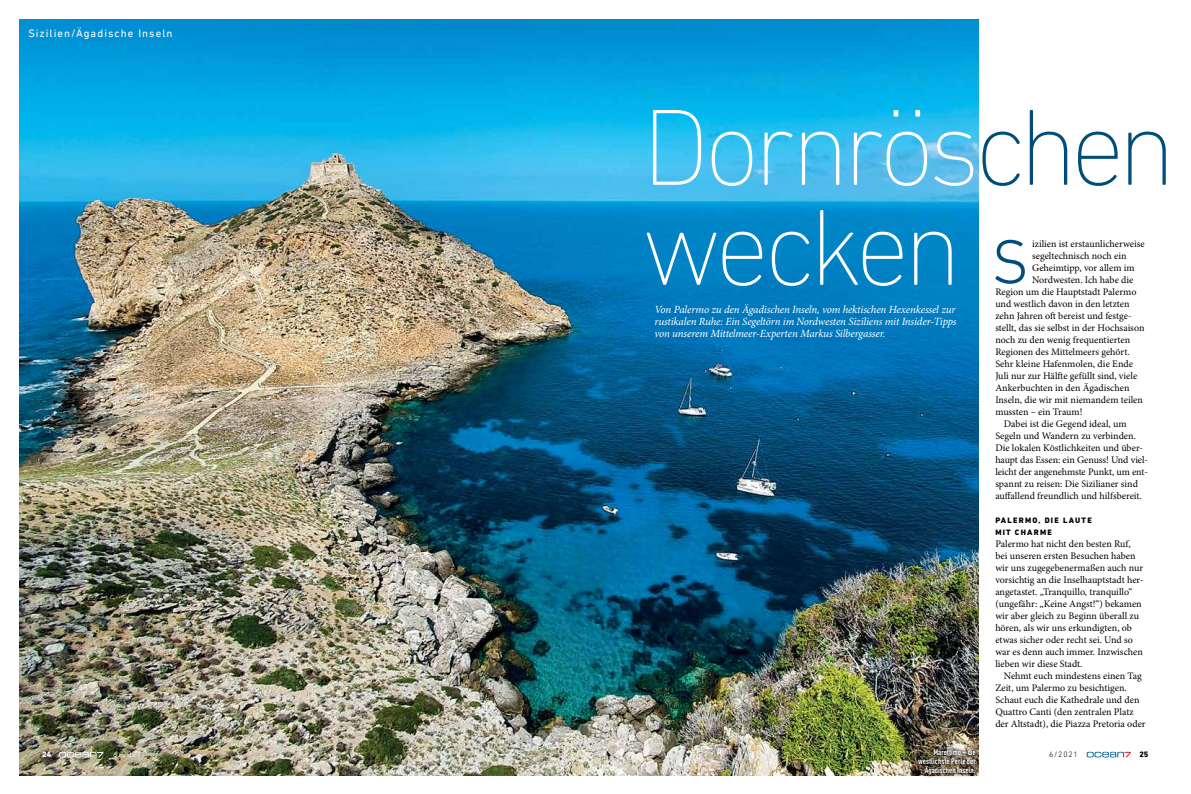
<style>
.page{position:relative;width:1191px;height:794px;background:#fff}
.page>*{position:absolute;margin:0;border:0;box-sizing:border-box;transform-origin:0 0}
.t1{font:200 110px/100px "DIN Next LT Pro";letter-spacing:-.055em;color:#fff}
.t2{font:300 62.9px "DIN Next LT Pro";color:#004d7b}
.t3{font:italic 11px/12px "Minion Pro";letter-spacing:-.015em;color:#fff;text-align:justify}
.t4{font:11px "DIN Next LT Pro";letter-spacing:.095em;color:#fff}
.t5{font:10px/12px "Minion Pro";color:#000}
.t6{font:700 8px/9px "DIN Cond";color:#fff;text-align:right}
.t7{font:800 8px/12px "DIN Next LT Pro";letter-spacing:.15em;color:#000}
.t8{font:300 8px "DIN Next LT Pro";color:#fff}
.t9{font:300 8px "DIN Next LT Pro";color:#000}
.t10{font:800 8px "DIN Next LT Pro";color:#fff}
.s1{color:#004d7b}
</style>
<div class="page">
<img style="left:20px;top:20px;width:958px;height:755px">
<svg style="left:59px;top:752px;width:44px;height:5px"></svg>
<svg style="left:1086px;top:752px;width:44px;height:5px"></svg>
<div style="left:913px;top:744px;width:67px;height:34px;background:#000;opacity:.75"></div>
<p class="t4" style="left:28px;top:27px;width:146px">Sizilien/Ägadische Inseln</p>
<h1 class="t1" style="left:642px;top:96px;width:535px">Dornrös<span class="s1">chen </span>wecken</h1>
<p class="t3" style="left:654px;top:303px;width:304px">Von Palermo zu den Ägadischen Inseln, vom hektischen Hexenkessel zur rustikalen Ruhe: Ein Segeltörn im Nordwesten Siziliens mit Insider-Tipps von unserem Mittelmeer-Experten Markus Silbergasser.</p>
<h2 class="t2" style="left:991px;top:226px;width:39px">S</h2>
<p class="t5" style="left:1032px;top:238px;width:114px">izilien ist erstaunlicherweise</p>
<p class="t5" style="left:1032px;top:250px;width:96px">segeltechnisch noch ein</p>
<p class="t5" style="left:1032px;top:262px;width:104px">Geheimtipp, vor allem im</p>
<p class="t5" style="left:1032px;top:274px;width:103px">Nordwesten. Ich habe die</p>
<p class="t5" style="left:995px;top:286px;width:143px">Region um die Hauptstadt Palermo</p>
<p class="t5" style="left:995px;top:298px;width:136px">und westlich davon in den letzten</p>
<p class="t5" style="left:995px;top:310px;width:138px">zehn Jahren oft bereist und festge-</p>
<p class="t5" style="left:995px;top:322px;width:151px">stellt, das sie selbst in der Hochsaison</p>
<p class="t5" style="left:995px;top:334px;width:136px">noch zu den wenig frequentierten</p>
<p class="t5" style="left:995px;top:346px;width:136px">Regionen des Mittelmeers gehört.</p>
<p class="t5" style="left:995px;top:358px;width:139px">Sehr kleine Hafenmolen, die Ende</p>
<p class="t5" style="left:995px;top:370px;width:143px">Juli nur zur Hälfte gefüllt sind, viele</p>
<p class="t5" style="left:995px;top:382px;width:136px">Ankerbuchten in den Ägadischen</p>
<p class="t5" style="left:995px;top:394px;width:149px">Inseln, die wir mit niemandem teilen</p>
<p class="t5" style="left:995px;top:406px;width:89px">mussten – ein Traum!</p>
<p class="t5" style="left:1003px;top:418px;width:124px">Dabei ist die Gegend ideal, um</p>
<p class="t5" style="left:995px;top:430px;width:142px">Segeln und Wandern zu verbinden.</p>
<p class="t5" style="left:995px;top:442px;width:149px">Die lokalen Köstlichkeiten und über-</p>
<p class="t5" style="left:995px;top:454px;width:154px">haupt das Essen: ein Genuss! Und viel-</p>
<p class="t5" style="left:995px;top:466px;width:154px">leicht der angenehmste Punkt, um ent-</p>
<p class="t5" style="left:995px;top:478px;width:144px">spannt zu reisen: Die Sizilianer sind</p>
<p class="t5" style="left:995px;top:490px;width:148px">auffallend freundlich und hilfsbereit.</p>
<p class="t7" style="left:995px;top:514px;width:98px">PALERMO, DIE LAUTE<br>MIT CHARME</p>
<p class="t5" style="left:995px;top:538px;width:150px">Palermo hat nicht den besten Ruf, bei unseren ersten Besuchen haben wir uns zugegebenermaßen auch nur vorsichtig an die Inselhauptstadt her&shy;angetastet. „Tranquillo, tranquillo“ (ungefähr: „Keine Angst!“) bekamen wir aber gleich zu Beginn überall zu hören, als wir uns erkundigten, ob etwas sicher oder recht sei. Und so war es denn auch immer. Inzwischen lieben wir diese Stadt.</p>
<p class="t5" style="left:995px;top:670px;width:152px;text-indent:8px">Nehmt euch mindestens einen Tag Zeit, um Palermo zu besichtigen.<br>Schaut euch die Kathedrale und den Quattro Canti (den zentralen Platz der Altstadt), die Piazza Pretoria oder</p>
<p class="t6" style="left:918px;top:747px;width:59px">Marettimo – die westlichste Perle der<br>Ägadischen Inseln.</p>
<p class="t10" style="left:42px;top:750px;width:11px">24</p>
<p class="t8" style="left:113px;top:750px;width:30px">6/2021</p>
<p class="t9" style="left:1049px;top:750px;width:30px">6/2021</p>
<p class="t7" style="left:1139px;top:748px;width:10px">25</p>
</div>
